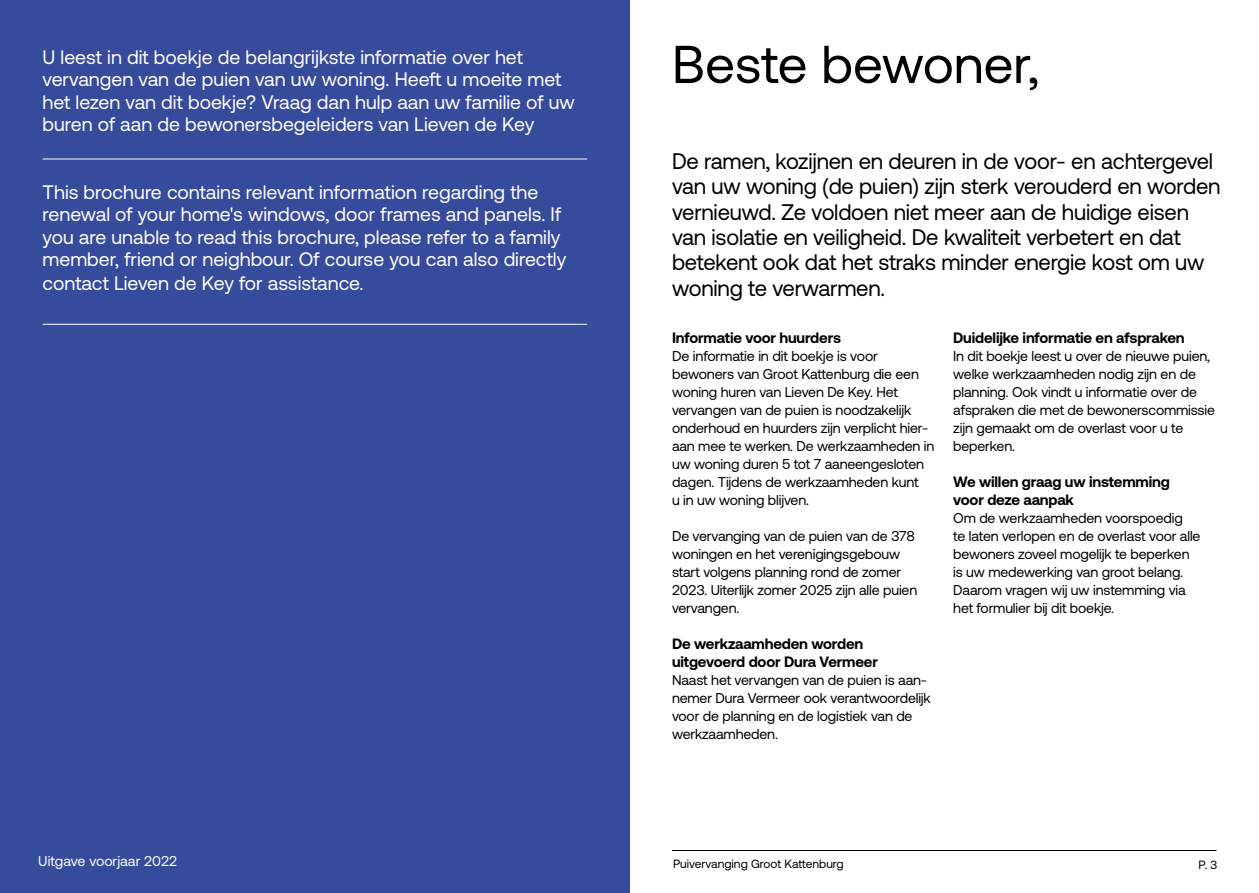
<style>
.page{position:relative;width:1259px;height:893px;background:#fff}
.page>*{position:absolute;margin:0;border:0;box-sizing:border-box;transform-origin:0 0}
.t1{font:53.1px "Aeonik";color:#000}
.t2{font:22.5px/25.5px "Aeonik";letter-spacing:-.01em;color:#000}
.t3{font:19.5px/23px "Aeonik";color:#fff}
.t4{font:700 15px/18px "Aeonik";letter-spacing:-.01em;color:#000}
.t5{font:14.25px/18px "Aeonik";letter-spacing:-.01em;color:#000}
.t6{font:14.25px "Aeonik";color:#fff}
.t7{font:12px "Aeonik";color:#000}
</style>
<div class="page">
<hr style="left:672px;top:850px;width:544px;height:1px;background:#000">
<div style="left:0;top:0;width:630px;height:893px;background:#364b9b"></div>
<hr style="left:43px;top:159px;width:544px;height:1px;background:#fff">
<hr style="left:43px;top:324px;width:544px;height:1px;background:#fff">
<h3 class="t3" style="left:43px;top:46px;width:534px;line-height:22.5px">U leest in dit boekje de belangrijkste informatie over het vervangen van de puien van uw woning. Heeft u moeite met het lezen van dit boekje? Vraag dan hulp aan uw familie of uw buren of aan de bewonersbegeleiders van Lieven de Key</h3>
<p class="t3" style="left:43px;top:181px;width:525px">This brochure contains relevant information regarding the renewal of your home's windows, door frames and panels. If you are unable to read this brochure, please refer to a family member, friend or neighbour. Of course you can also directly contact Lieven de Key for assistance.</p>
<p class="t6" style="left:38px;top:853px;width:140px">Uitgave voorjaar 2022</p>
<h1 class="t1" style="left:672px;top:35px;width:369px">Beste bewoner,</h1>
<p class="t2" style="left:672px;top:148px;width:550px">De ramen, kozijnen en deuren in de voor- en achtergevel van uw woning (de puien) zijn sterk verouderd en worden vernieuwd. Ze voldoen niet meer aan de huidige eisen van isolatie en veiligheid. De kwaliteit verbetert en dat betekent ook dat het straks minder energie kost om uw woning te verwarmen.</p>
<p class="t4" style="left:672px;top:329px;width:170px">Informatie voor huurders</p>
<p class="t5" style="left:672px;top:347px;width:264px">De informatie in dit boekje is voor bewoners van Groot Kattenburg die een woning huren van Lieven De Key. Het vervangen van de puien is noodzakelijk onderhoud en huurders zijn verplicht hier&shy;aan mee te werken. De werkzaamheden in uw woning duren 5 tot 7 aaneengesloten dagen. Tijdens de werkzaamheden kunt<br>u in uw woning blijven.</p>
<p class="t5" style="left:672px;top:527px;width:247px">De vervanging van de puien van de 378 woningen en het verenigingsgebouw start volgens planning rond de zomer<br>2023. Uiterlijk zomer 2025 zijn alle puien vervangen.</p>
<p class="t4" style="left:672px;top:635px;width:207px">De werkzaamheden worden uitgevoerd door Dura Vermeer</p>
<p class="t5" style="left:672px;top:671px;width:260px">Naast het vervangen van de puien is aan&shy;nemer Dura Vermeer ook verantwoordelijk voor de planning en de logistiek van de werkzaamheden.</p>
<p class="t4" style="left:953px;top:329px;width:233px">Duidelijke informatie en afspraken</p>
<p class="t5" style="left:953px;top:347px;width:263px">In dit boekje leest u over de nieuwe puien, welke werkzaamheden nodig zijn en de planning. Ook vindt u informatie over de afspraken die met de bewonerscommissie zijn gemaakt om de overlast voor u te beperken.</p>
<p class="t4" style="left:953px;top:473px;width:218px">We willen graag uw instemming voor deze aanpak</p>
<p class="t5" style="left:953px;top:509px;width:249px">Om de werkzaamheden voorspoedig<br>te laten verlopen en de overlast voor alle bewoners zoveel mogelijk te beperken is uw medewerking van groot belang.<br>Daarom vragen wij uw instemming via het formulier bij dit boekje.</p>
<p class="t7" style="left:673px;top:857px;width:172px">Puivervanging Groot Kattenburg</p>
<p class="t7" style="left:1198px;top:858px;width:20px">P. 3</p>
</div>
